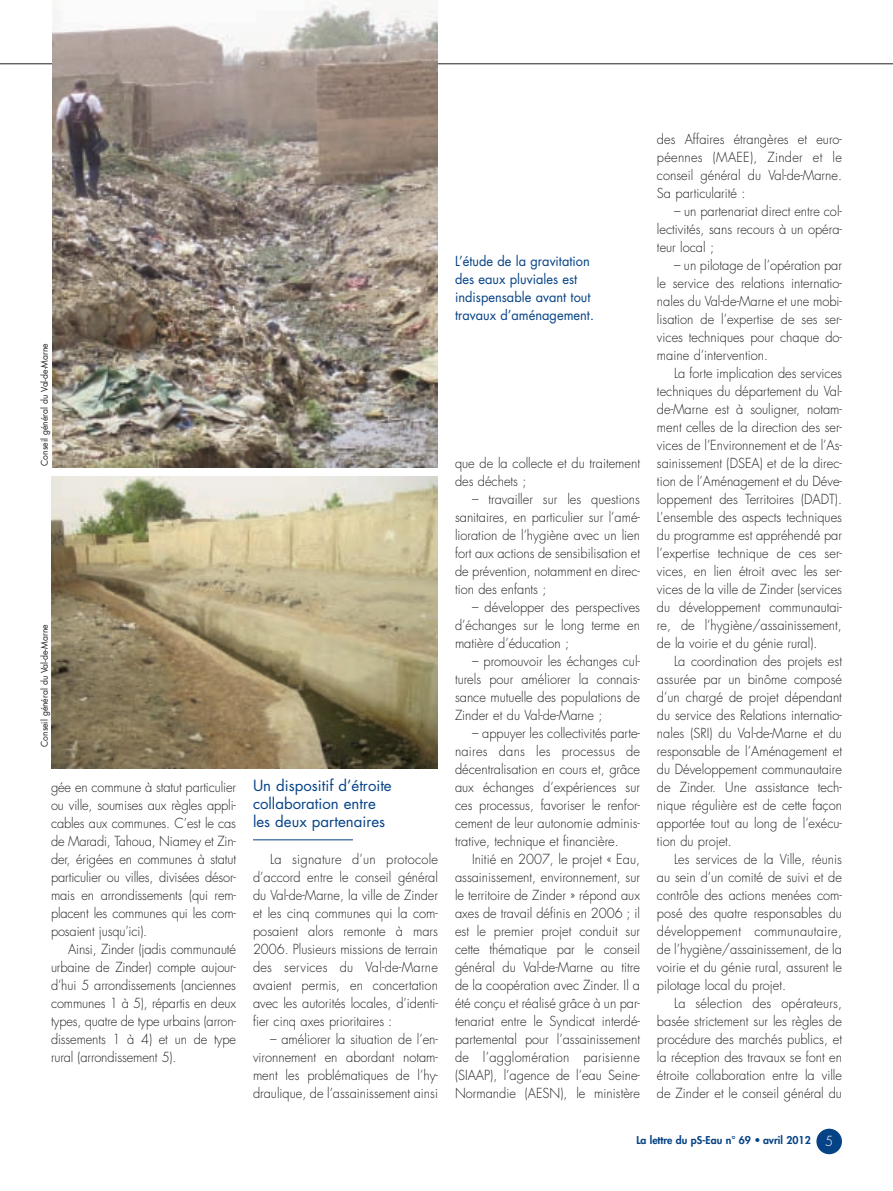
<style>
.page{position:relative;width:893px;height:1191px;background:#fff}
.page>*{position:absolute;margin:0;border:0;box-sizing:border-box;transform-origin:0 0}
.t1{font:15px/18px "Futura";color:#054286}
.t2{font:300 13.5px/18px "Futura";color:#231f20;text-align:justify;scale:.95 1}
.t3{font:13.5px/18px "Futura";color:#054286;scale:.95 1}
.t4{font:800 10.5px "Futura";color:#054286}
.t5{font:9px "Futura";color:#231f20;scale:.95 1}
.s1{font-weight:300;font-size:13.5px;color:#fff}
</style>
<div class="page">
<div style="left:816px;top:1128px;width:26px;height:26px;background:#054286;border-radius:50%"></div>
<hr style="left:253px;top:839px;width:100px;height:1px;background:#054286">
<hr style="left:0;top:64px;width:893px;height:1px;background:#231f20">
<img style="left:53px;top:2px;width:385px;height:465px">
<img style="left:51px;top:476px;width:387px;height:292px">
<p class="t5" style="left:40px;top:466px;width:130px;rotate:-90deg">Conseil général du Val-de-Marne</p>
<p class="t5" style="left:40px;top:747px;width:130px;rotate:-90deg">Conseil général du Val-de-Marne</p>
<p class="t2" style="left:51px;top:779px;width:196px">gée en commune à statut particulier ou ville, soumises aux règles appli&shy;cables aux communes. C’est le cas de Maradi, Tahoua, Niamey et Zin&shy;der, érigées en communes à statut particulier ou villes, divisées désor&shy;mais en arrondissements (qui rem&shy;placent les communes qui les com&shy;posaient jusqu’ici).</p>
<p class="t2" style="left:51px;top:941px;width:196px;text-indent:17px">Ainsi, Zinder (jadis communauté urbaine de Zinder) compte aujour&shy;d’hui 5 arrondissements (an ciennes communes 1 à 5), ré partis en deux types, quatre de type urbains (arron&shy;dissements 1 à 4) et un de type rural (arrondissement 5).</p>
<p class="t1" style="left:253px;top:778px;width:140px">Un dispositif d’étroite collaboration entre les deux partenaires</p>
<p class="t2" style="left:253px;top:851px;width:196px;text-indent:17px">La signature d’un protocole d’accord entre le conseil général du Val-de-Marne, la ville de Zinder et les cinq communes qui la com&shy;posaient alors remonte à mars 2006. Plusieurs missions de terrain des services du Val-de-Marne avaient permis, en concertation avec les autorités locales, d’identi&shy;fier cinq axes prioritaires :</p>
<p class="t2" style="left:253px;top:1031px;width:196px;text-indent:17px">– améliorer la situation de l’en&shy;vironnement en abordant notam&shy;ment les problématiques de l’hy&shy;draulique, de l’assainissement ainsi</p>
<p class="t2" style="left:657px;top:131px;width:196px">des Affaires étrangères et euro&shy;péennes (MAEE), Zinder et le conseil général du Val-de-Marne.<br>Sa particularité :</p>
<p class="t2" style="left:657px;top:203px;width:196px;text-indent:17px">– un partenariat direct entre col&shy;lectivités, sans recours à un opéra&shy;teur local ;</p>
<p class="t2" style="left:657px;top:257px;width:196px;text-indent:17px">– un pilotage de l’opération par le service des relations internatio&shy;nales du Val-de-Marne et une mobi&shy;lisation de l’expertise de ses ser&shy;vices techniques pour chaque do - maine d’intervention.</p>
<p class="t2" style="left:657px;top:365px;width:196px;text-indent:17px">La forte implication des services techniques du département du Val&shy;de-Marne est à souligner, notam&shy;ment celles de la direction des ser&shy;vices de l’Environnement et de l’As&shy;sainissement (DSEA) et de la direc&shy;tion de l’Aménagement et du Déve&shy;loppement des Territoires (DADT).<br>L’ensemble des aspects techniques du programme est appréhendé par l’expertise technique de ces ser&shy;vices, en lien étroit avec les ser&shy;vices de la ville de Zinder (services du développement communautai&shy;re, de l’hygiène/assainissement, de la voirie et du génie rural).</p>
<p class="t2" style="left:657px;top:653px;width:196px;text-indent:17px">La coordination des projets est assurée par un binôme composé d’un chargé de projet dépendant du service des Relations internatio&shy;nales (SRI) du Val-de-Marne et du responsable de l’Aménagement et du Développement communautaire de Zinder. Une assistance tech&shy;nique régulière est de cette façon apportée tout au long de l’exécu&shy;tion du projet.</p>
<p class="t2" style="left:657px;top:851px;width:196px;text-indent:17px">Les services de la Ville, réunis au sein d’un comité de suivi et de contrôle des actions menées com&shy;posé des quatre responsables du développement communautaire, de l’hygiène/assainissement, de la voirie et du génie rural, assurent le pilotage local du projet.</p>
<p class="t2" style="left:657px;top:995px;width:196px;text-indent:17px">La sélection des opérateurs, basée strictement sur les règles de procédure des marchés publics, et la réception des travaux se font en étroite collaboration entre la ville de Zinder et le conseil général du</p>
<p class="t4" style="left:636px;top:1134px;width:198px">La lettre du pS-Eau n° 69 • avril 2012 <span class="s1">5</span></p>
<p class="t3" style="left:455px;top:253px;width:148px">L’étude de la gravitation des eaux pluviales est indispensable avant tout travaux d’aménagement.</p>
<p class="t2" style="left:455px;top:455px;width:196px">que de la collecte et du traitement des déchets ;</p>
<p class="t2" style="left:455px;top:491px;width:196px;text-indent:17px">– travailler sur les questions sanitaires, en particulier sur l’amé&shy;lioration de l’hygiène avec un lien fort aux actions de sensibilisation et de prévention, notamment en direc&shy;tion des enfants ;</p>
<p class="t2" style="left:455px;top:599px;width:196px;text-indent:17px">– développer des perspectives d’échanges sur le long terme en matière d’éducation ;</p>
<p class="t2" style="left:455px;top:653px;width:196px;text-indent:17px">– promouvoir les échanges cul&shy;turels pour améliorer la connais&shy;sance mutuelle des populations de Zinder et du Val-de-Marne ;</p>
<p class="t2" style="left:455px;top:725px;width:196px;text-indent:17px">– appuyer les collectivités parte&shy;naires dans les processus de décentralisation en cours et, grâce aux échanges d’expériences sur ces processus, favoriser le renfor&shy;cement de leur autonomie adminis&shy;trative, technique et financière.</p>
<p class="t2" style="left:455px;top:851px;width:196px;text-indent:17px">Initié en 2007, le projet « Eau, assainissement, environnement, sur le territoire de Zinder » répond aux axes de travail définis en 2006 ; il est le premier projet conduit sur cette thématique par le conseil général du Val-de-Marne au titre de la coopération avec Zinder. Il a été conçu et réalisé grâce à un par&shy;tenariat entre le Syndicat interdé&shy;partemental pour l’assainissement de l’agglomération parisienne (SIAAP), l’agence de l’eau Seine-Normandie (AESN), le ministère</p>
</div>
